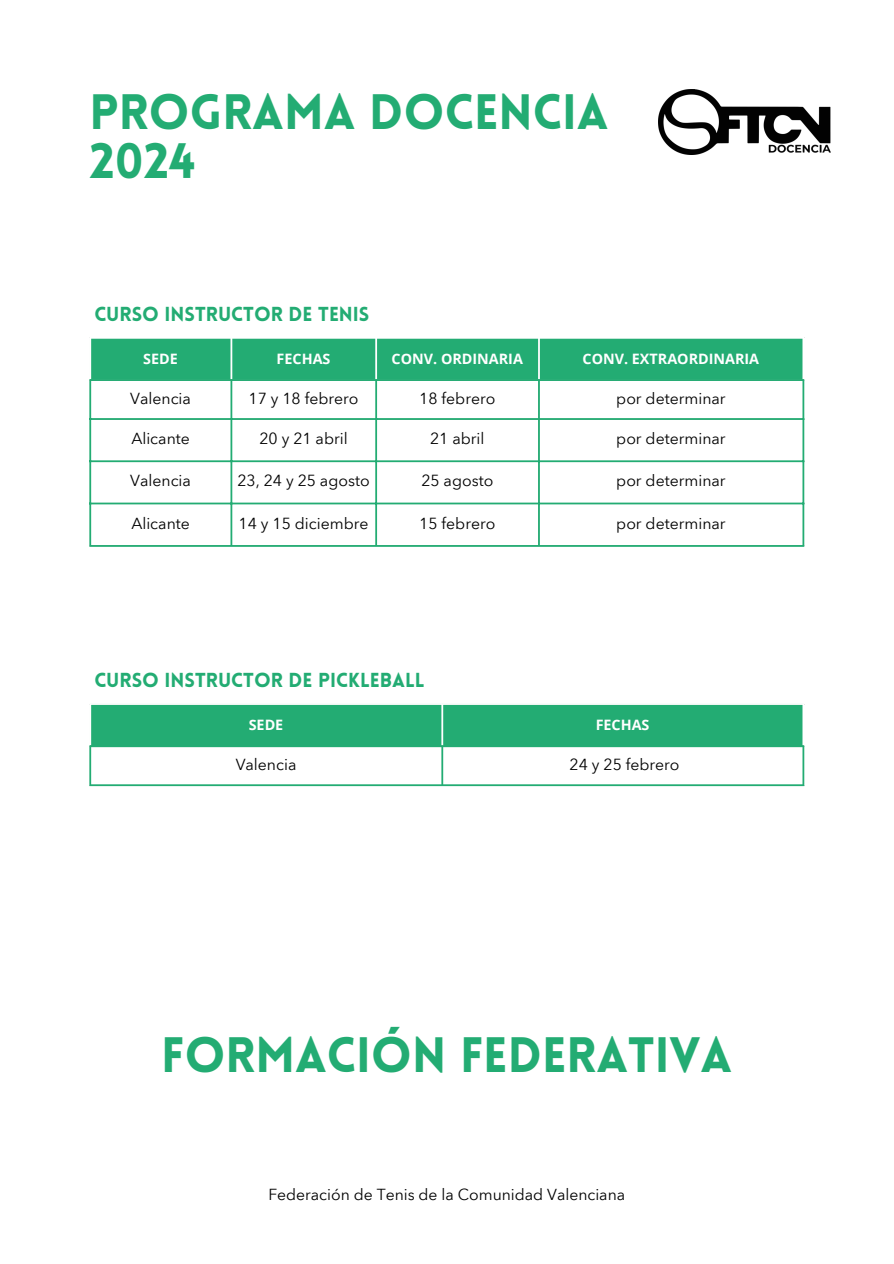
<style>
.page{position:relative;width:894px;height:1264px;background:#fff}
.page>*{position:absolute;margin:0;border:0;box-sizing:border-box;transform-origin:0 0}
.t1{font:900 48.6px/48.9px "Lovelo";color:#23ac73}
.t2{font:900 19.8px "Lovelo";color:#23ac73}
.t3{font:15.75px "Avenir Next Thai Trad";color:#000}
.t4{font:700 14.4px "Open Sans";color:#fff}
</style>
<div class="page">
<img style="left:658px;top:89px;width:172px;height:66px">
<div style="left:91px;top:339px;width:711px;height:40px;background:#23ac73"></div>
<svg style="left:91px;top:381px;width:711px;height:164px"></svg>
<hr style="left:230px;top:339px;width:2px;height:40px;background:#fff">
<hr style="left:375px;top:339px;width:2px;height:40px;background:#fff">
<hr style="left:538px;top:339px;width:1px;height:40px;background:#fff">
<hr style="left:89px;top:381px;width:2px;height:164px;background:#23ac73">
<hr style="left:230px;top:381px;width:2px;height:164px;background:#23ac73">
<hr style="left:375px;top:381px;width:2px;height:164px;background:#23ac73">
<hr style="left:538px;top:381px;width:1px;height:164px;background:#23ac73">
<hr style="left:802px;top:381px;width:2px;height:164px;background:#23ac73">
<hr style="left:89px;top:379px;width:715px;height:2px;background:#23ac73">
<hr style="left:89px;top:418px;width:715px;height:2px;background:#23ac73">
<hr style="left:89px;top:460px;width:715px;height:2px;background:#23ac73">
<hr style="left:89px;top:502px;width:715px;height:2px;background:#23ac73">
<hr style="left:89px;top:545px;width:715px;height:2px;background:#23ac73">
<svg style="left:91px;top:705px;width:711px;height:79px"></svg>
<hr style="left:441px;top:705px;width:2px;height:40px;background:#fff">
<hr style="left:89px;top:747px;width:2px;height:37px;background:#23ac73">
<hr style="left:441px;top:747px;width:2px;height:37px;background:#23ac73">
<hr style="left:802px;top:747px;width:2px;height:37px;background:#23ac73">
<hr style="left:89px;top:745px;width:715px;height:2px;background:#23ac73">
<hr style="left:89px;top:784px;width:715px;height:2px;background:#23ac73">
<p class="t1" style="left:89px;top:92px;width:520px">PROGRAMA DOCENCIA<br>2024</p>
<p class="t2" style="left:94px;top:306px;width:276px">CURSO INSTRUCTOR DE TENIS</p>
<p class="t4" style="left:143px;top:349px;width:36px">SEDE</p>
<p class="t4" style="left:276px;top:349px;width:55px">FECHAS</p>
<p class="t4" style="left:391px;top:349px;width:133px">CONV. ORDINARIA</p>
<p class="t4" style="left:582px;top:349px;width:178px">CONV. EXTRAORDINARIA</p>
<p class="t3" style="left:130px;top:389px;width:62px">Valencia</p>
<p class="t3" style="left:248px;top:389px;width:111px">17 y 18 febrero</p>
<p class="t3" style="left:419px;top:389px;width:78px">18 febrero</p>
<p class="t3" style="left:616px;top:389px;width:111px">por determinar</p>
<p class="t3" style="left:131px;top:429px;width:60px">Alicante</p>
<p class="t3" style="left:259px;top:429px;width:90px">20 y 21 abril</p>
<p class="t3" style="left:430px;top:429px;width:56px">21 abril</p>
<p class="t3" style="left:616px;top:429px;width:111px">por determinar</p>
<p class="t3" style="left:130px;top:471px;width:62px">Valencia</p>
<p class="t3" style="left:237px;top:471px;width:134px">23, 24 y 25 agosto</p>
<p class="t3" style="left:421px;top:471px;width:73px">25 agosto</p>
<p class="t3" style="left:616px;top:471px;width:111px">por determinar</p>
<p class="t3" style="left:131px;top:514px;width:60px">Alicante</p>
<p class="t3" style="left:238px;top:514px;width:131px">14 y 15 diciembre</p>
<p class="t3" style="left:419px;top:514px;width:78px">15 febrero</p>
<h2 class="t3" style="left:616px;top:514px;width:111px">por determinar</h2>
<p class="t2" style="left:94px;top:672px;width:331px">CURSO INSTRUCTOR DE PICKLEBALL</p>
<p class="t4" style="left:249px;top:715px;width:36px">SEDE</p>
<p class="t4" style="left:595px;top:715px;width:55px">FECHAS</p>
<p class="t3" style="left:235px;top:755px;width:62px">Valencia</p>
<h1 class="t3" style="left:569px;top:755px;width:111px">24 y 25 febrero</h1>
<p class="t1" style="left:161px;top:1035px;width:572px">FORMACIÓN FEDERATIVA</p>
<h2 class="t3" style="left:268px;top:1185px;width:358px">Federación de Tenis de la Comunidad Valenciana</h2>
</div>
